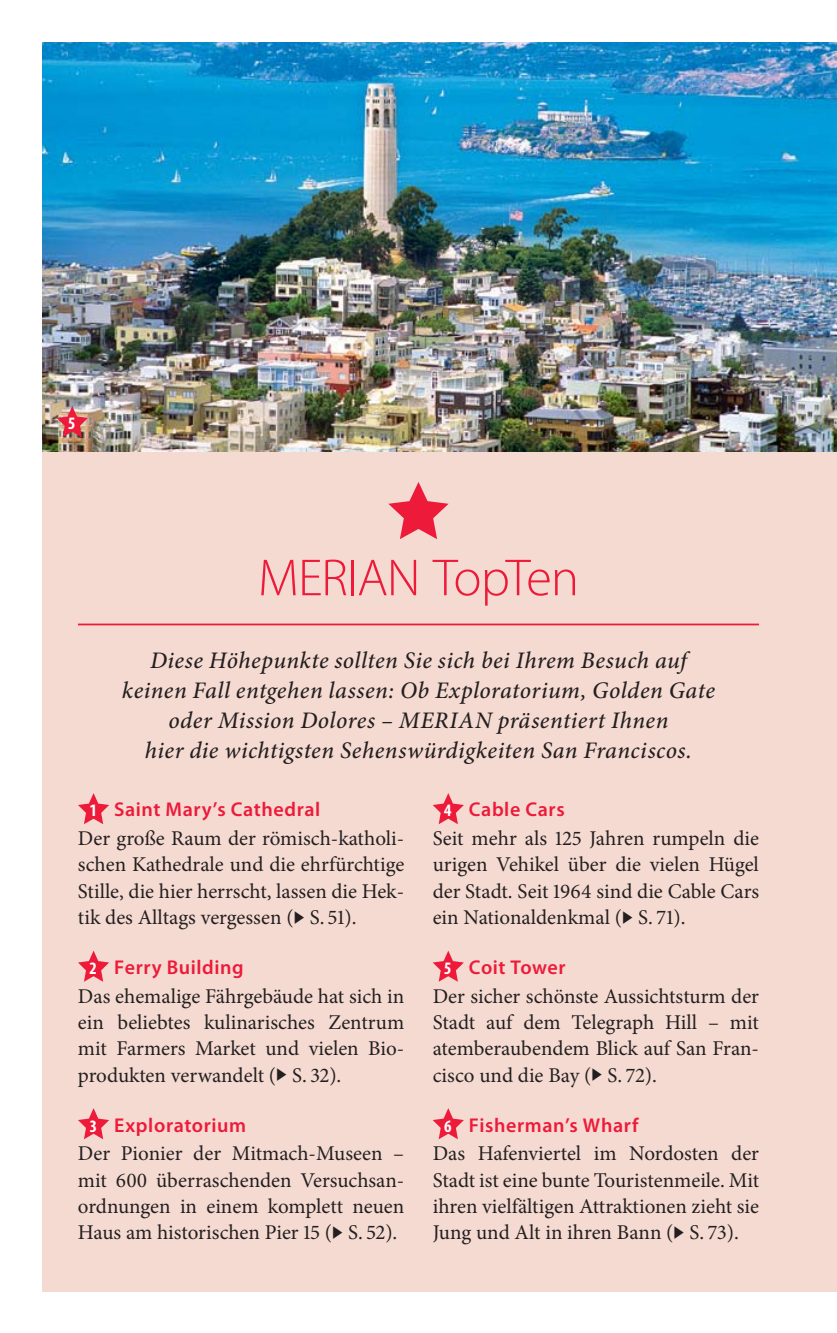
<style>
.page{position:relative;width:837px;height:1333px;background:#fff}
.page>*{position:absolute;margin:0;border:0;box-sizing:border-box;transform-origin:0 0}
.t1{font:300 52.5px "Myriad Pro";letter-spacing:-.02em;color:#ed1a3a}
.t2{font:italic 500 23.75px/30px "Minion Pro";letter-spacing:.02em;color:#231f20;text-align:center}
.t3{font:21px/26.2px "Minion Pro";color:#231f20;text-align:justify}
.t4{font:600 20px "Myriad Pro";letter-spacing:.03em;color:#ed1a3a}
.t5{font:700 condensed 17.5px "Myriad Pro";color:#fff}
.s1{font-weight:700;font-stretch:condensed;font-size:17.5px;color:#fff}
</style>
<div class="page">
<div style="left:42px;top:42px;width:794px;height:1249px;background:#f5dad1"></div>
<hr style="left:78px;top:624px;width:680px;height:1px;background:#ed1a3a">
<svg style="left:78px;top:793px;width:31px;height:31px"></svg>
<svg style="left:78px;top:950px;width:31px;height:32px"></svg>
<svg style="left:78px;top:1108px;width:31px;height:31px"></svg>
<img style="left:42px;top:42px;width:794px;height:409px">
<svg style="left:433px;top:793px;width:30px;height:31px"></svg>
<svg style="left:432px;top:950px;width:31px;height:32px"></svg>
<svg style="left:432px;top:1108px;width:31px;height:31px"></svg>
<svg style="left:388px;top:482px;width:60px;height:57px"></svg>
<img style="left:57px;top:406px;width:50px;height:35px">
<p class="t5" style="left:69px;top:413px;width:8px">5</p>
<h1 class="t1" style="left:258px;top:558px;width:322px">MERIAN TopTen</h1>
<p class="t2" style="left:122px;top:647px;width:594px">Diese Höhepunkte sollten Sie sich bei Ihrem Besuch auf keinen Fall entgehen lassen: Ob Exploratorium, Golden Gate oder Mission Dolores – MERIAN präsentiert Ihnen<br>hier die wichtigsten Sehenswürdigkeiten San Franciscos.</p>
<p class="t4" style="left:90px;top:802px;width:231px"><span class="s1">1</span> Saint Mary’s Cathedral</p>
<p class="t3" style="left:78px;top:827px;width:328px">Der große Raum der römisch-katholi&shy;schen Kathedrale und die ehrfürchtige Stille, die hier herrscht, lassen die Hek&shy;tik des Alltags vergessen ( S. 51).</p>
<p class="t4" style="left:90px;top:960px;width:155px"><span class="s1">2</span> Ferry Building</p>
<p class="t3" style="left:78px;top:985px;width:328px">Das ehemalige Fährgebäude hat sich in ein beliebtes kulinarisches Zentrum mit Farmers Market und vielen Bio&shy;produkten verwandelt ( S. 32).</p>
<p class="t4" style="left:90px;top:1117px;width:157px"><span class="s1">3</span> Exploratorium</p>
<p class="t3" style="left:78px;top:1142px;width:328px">Der Pionier der Mitmach-Museen – mit 600 überraschenden Versuchsan&shy;ordnungen in einem komplett neuen Haus am historischen Pier 15 ( S. 52).</p>
<p class="t4" style="left:444px;top:802px;width:122px"><span class="s1">4</span> Cable Cars</p>
<p class="t3" style="left:432px;top:827px;width:328px">Seit mehr als 125 Jahren rumpeln die urigen Vehikel über die vielen Hügel der Stadt. Seit 1964 sind die Cable Cars ein Nationaldenkmal ( S. 71).</p>
<p class="t4" style="left:444px;top:960px;width:122px"><span class="s1">5</span> Coit Tower</p>
<p class="t3" style="left:432px;top:985px;width:328px">Der sicher schönste Aussichtsturm der Stadt auf dem Telegraph Hill – mit atemberaubendem Blick auf San Fran&shy;cisco und die Bay ( S. 72).</p>
<p class="t4" style="left:444px;top:1117px;width:196px"><span class="s1">6</span> Fisherman’s Wharf</p>
<p class="t3" style="left:432px;top:1142px;width:328px">Das Hafenviertel im Nordosten der Stadt ist eine bunte Touristenmeile. Mit ihren vielfältigen Attraktionen zieht sie Jung und Alt in ihren Bann ( S. 73).</p>
</div>
